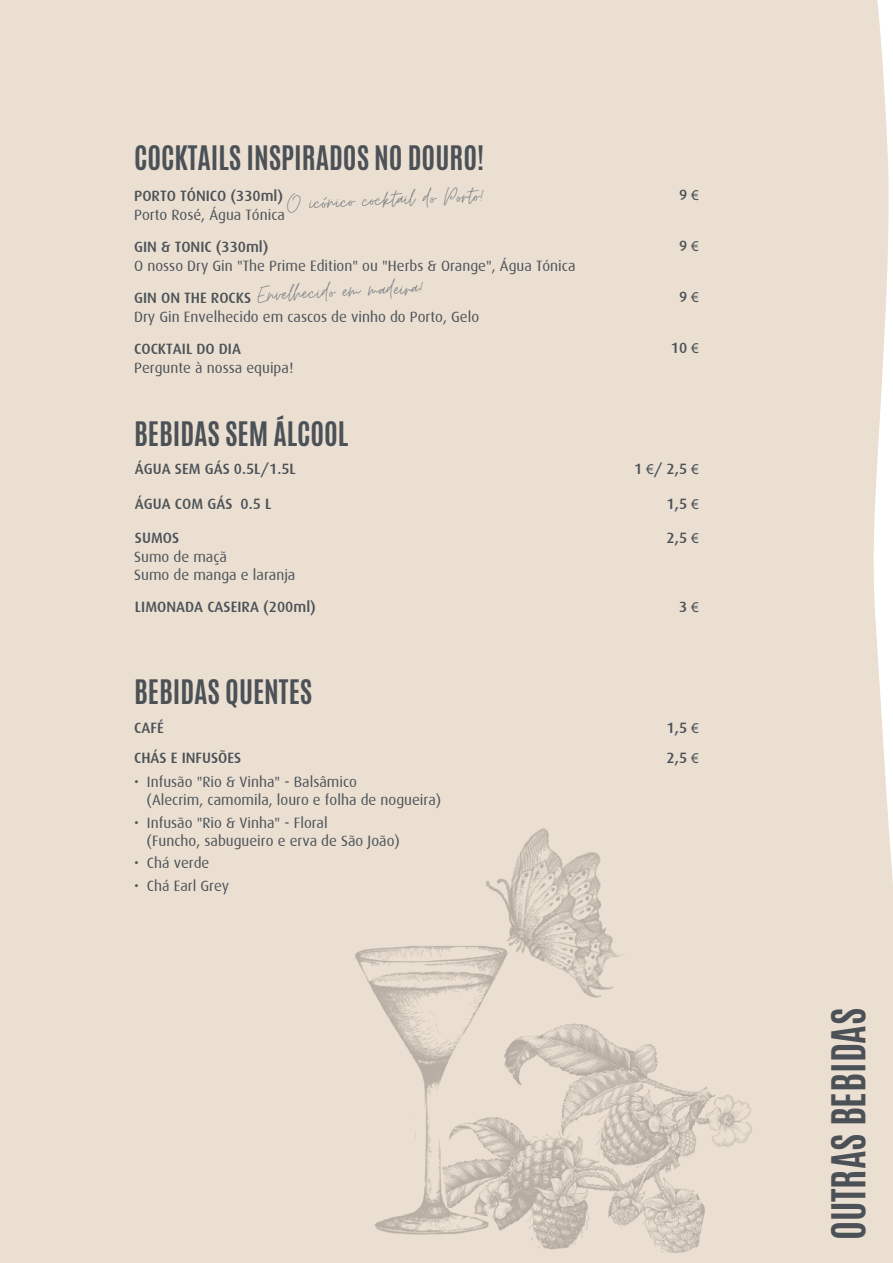
<style>
.page{position:relative;width:893px;height:1263px;background:#eadfd1}
.page>*{position:absolute;margin:0;border:0;box-sizing:border-box;transform-origin:0 0}
.t1{font:700 39px "Antonio";color:#4b5157}
.t2{font:700 28.2px "Antonio";color:#4b5157}
.t3{font:27px "Moon Time";color:#7e8387}
.t4{font:15px/18px "Dax";color:#4b5157}
.t5{font:500 15px/30px "Dax";color:#4b5157}
.s1{font-family:"Myriad Pro";font-weight:400}
</style>
<div class="page">
<img style="left:342px;top:827px;width:422px;height:433px">
<svg style="left:324px;top:196px;width:3px;height:4px"></svg>
<h2 class="t2" style="left:134px;top:137px;width:351px">COCKTAILS INSPIRADOS NO DOURO!</h2>
<p class="t4" style="left:134px;top:206px;width:152px">Porto Rosé, Água Tónica</p>
<p class="t4" style="left:134px;top:257px;width:443px">O nosso Dry Gin "The Prime Edition" ou "Herbs &amp; Orange", Água Tónica</p>
<p class="t4" style="left:134px;top:308px;width:347px">Dry Gin Envelhecido em cascos de vinho do Porto, Gelo</p>
<p class="t4" style="left:134px;top:359px;width:161px">Pergunte à nossa equipa!</p>
<h3 class="t3" style="left:286px;top:192px;width:198px;rotate:-3deg">O iconico cocktail do Porto!</h3>
<p class="t5" style="left:134px;top:181px;width:151px">PORTO TÓNICO (330ml)</p>
<p class="t5" style="left:134px;top:232px;width:136px">GIN &amp; TONIC (330ml)</p>
<p class="t5" style="left:134px;top:283px;width:119px">GIN ON THE ROCKS</p>
<h3 class="t3" style="left:257px;top:283px;width:167px;rotate:-3deg">Envelhecido em madeira!</h3>
<p class="t5" style="left:134px;top:334px;width:108px">COCKTAIL DO DIA</p>
<h2 class="t2" style="left:134px;top:412px;width:216px">BEBIDAS SEM ÁLCOOL</h2>
<p class="t5" style="left:135px;top:454px;width:162px">ÁGUA SEM GÁS 0.5L/1.5L</p>
<p class="t5" style="left:135px;top:489px;width:138px">ÁGUA COM GÁS 0.5 L</p>
<p class="t5" style="left:135px;top:523px;width:46px">SUMOS</p>
<p class="t4" style="left:134px;top:548px;width:163px">Sumo de maçã<br>Sumo de manga e laranja</p>
<p class="t5" style="left:135px;top:592px;width:183px">LIMONADA CASEIRA (200ml)</p>
<h2 class="t2" style="left:134px;top:670px;width:180px">BEBIDAS QUENTES</h2>
<p class="t5" style="left:679px;top:180px;width:21px">9 <span class="s1">€</span></p>
<p class="t5" style="left:679px;top:231px;width:21px">9 <span class="s1">€</span></p>
<p class="t5" style="left:679px;top:282px;width:21px">9 <span class="s1">€</span></p>
<p class="t5" style="left:671px;top:333px;width:30px">10 <span class="s1">€</span></p>
<p class="t5" style="left:634px;top:454px;width:67px">1 <span class="s1">€</span>/ 2,5 <span class="s1">€</span></p>
<p class="t5" style="left:667px;top:489px;width:34px">1,5 <span class="s1">€</span></p>
<p class="t5" style="left:667px;top:523px;width:34px">2,5 <span class="s1">€</span></p>
<p class="t5" style="left:679px;top:592px;width:21px">3 <span class="s1">€</span></p>
<p class="t5" style="left:134px;top:712px;width:109px">CAFÉ<br>CHÁS E INFUSÕES</p>
<p class="t5" style="left:667px;top:712px;width:34px">1,5 <span class="s1">€<br></span>2,5 <span class="s1">€</span></p>
<p class="t4" style="left:147px;top:773px;width:296px;text-indent:-12px">• Infusão "Rio &amp; Vinha" - Balsâmico<br>(Alecrim, camomila, louro e folha de nogueira)</p>
<p class="t4" style="left:147px;top:813px;width:255px;text-indent:-12px">• Infusão "Rio &amp; Vinha" - Floral<br>(Funcho, sabugueiro e erva de São João)</p>
<p class="t4" style="left:134px;top:854px;width:77px">• Chá verde</p>
<p class="t4" style="left:134px;top:876px;width:97px">• Chá Earl Grey</p>
<h1 class="t1" style="left:819px;top:1240px;width:234px;rotate:-90deg">OUTRAS BEBIDAS</h1>
</div>
